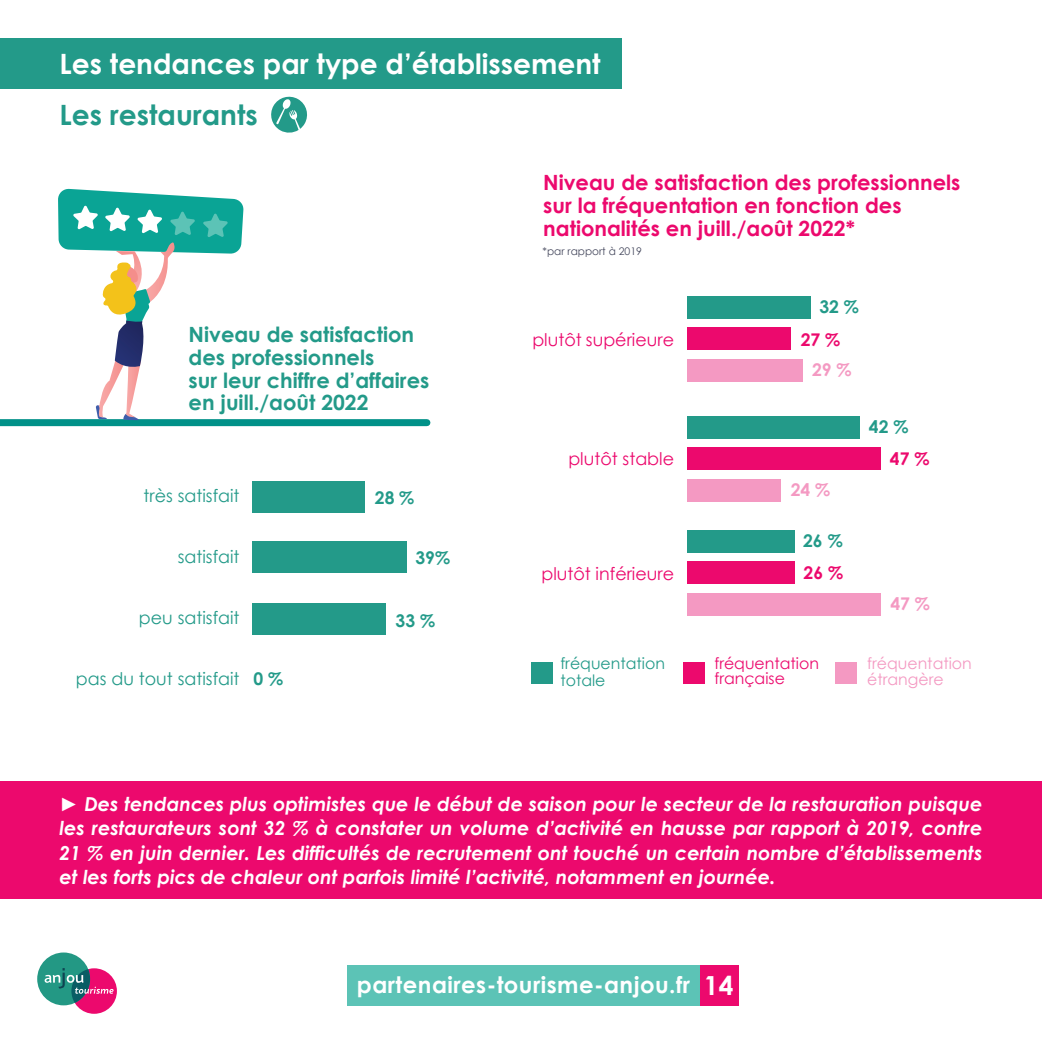
<style>
.page{position:relative;width:1042px;height:1042px;background:#fff}
.page>*{position:absolute;margin:0;border:0;box-sizing:border-box;transform-origin:0 0}
.t1{font:700 28px "Century Gothic";color:#fff}
.t2{font:700 28px "Century Gothic";color:#239a89}
.t3{font:700 22.75px "Century Gothic";letter-spacing:.02em;color:#fff}
.t4{font:700 21px/22.8px "Century Gothic";color:#ec096d}
.t5{font:700 21px "Century Gothic";color:#239a89}
.t6{font:italic 700 19.25px/24.5px "Century Gothic";color:#fff;text-align:justify}
.t7{font:17.5px "Century Gothic";color:#239a89}
.t8{font:17.5px "Century Gothic";color:#ec096d}
.t9{font:700 17.5px "Century Gothic";color:#239a89}
.t10{font:700 17.5px "Century Gothic";color:#f499c2}
.t11{font:700 17.5px "Century Gothic";color:#ec096d}
.t12{font:15.75px "Century Gothic";color:#ec096d}
.t13{font:15.75px "Century Gothic";color:#f499c2}
.t14{font:15.75px "Century Gothic";color:#239a89}
.t15{font:10.5px "Century Gothic";color:#45485d}
.s1{font-weight:400;font-style:normal}
.s2{font-size:26.25px}
</style>
<div class="page">
<div style="left:700px;top:965px;width:39px;height:41px;background:#ec096d"></div>
<div style="left:347px;top:965px;width:353px;height:41px;background:#5cc3b6"></div>
<div style="left:71px;top:968px;width:46px;height:46px;background:#ec096d;border-radius:50%"></div>
<div style="left:37px;top:952px;width:53px;height:53px;background:#239884;border-radius:50%"></div>
<svg style="left:45px;top:968px;width:69px;height:35px"></svg>
<svg style="left:271px;top:96px;width:36px;height:37px"></svg>
<div style="left:0;top:38px;width:621px;height:51px;background:#239a89"></div>
<div style="left:683px;top:662px;width:22px;height:22px;background:#ec096d"></div>
<div style="left:531px;top:662px;width:22px;height:22px;background:#239a89"></div>
<div style="left:835px;top:662px;width:22px;height:22px;background:#f499c2"></div>
<div style="left:687px;top:530px;width:107px;height:22px;background:#239a89"></div>
<div style="left:687px;top:416px;width:173px;height:23px;background:#239a89"></div>
<div style="left:687px;top:296px;width:123px;height:23px;background:#239a89"></div>
<div style="left:687px;top:561px;width:107px;height:23px;background:#ec096d"></div>
<div style="left:687px;top:447px;width:194px;height:23px;background:#ec096d"></div>
<div style="left:687px;top:328px;width:104px;height:22px;background:#ec096d"></div>
<div style="left:687px;top:593px;width:194px;height:22px;background:#f499c2"></div>
<div style="left:687px;top:479px;width:94px;height:22px;background:#f499c2"></div>
<div style="left:687px;top:359px;width:116px;height:23px;background:#f499c2"></div>
<div style="left:252px;top:481px;width:113px;height:31px;background:#239a89"></div>
<div style="left:252px;top:541px;width:155px;height:31px;background:#239a89"></div>
<div style="left:252px;top:604px;width:134px;height:31px;background:#239a89"></div>
<div style="left:0;top:781px;width:1042px;height:118px;background:#ec096d"></div>
<div style="left:0;top:419px;width:427px;height:7px;background:#009188"></div>
<svg style="left:58px;top:189px;width:186px;height:231px"></svg>
<p class="t1" style="left:60px;top:43px;width:542px">Les tendances par type d’établissement</p>
<p class="t2" style="left:60px;top:94px;width:200px">Les restaurants</p>
<p class="t5" style="left:189px;top:319px;width:227px">Niveau de satisfaction</p>
<p class="t5" style="left:189px;top:341px;width:187px">des professionnels</p>
<p class="t5" style="left:189px;top:364px;width:242px">sur leur chiffre d’affaires</p>
<p class="t5" style="left:189px;top:387px;width:181px">en juill./août 2022</p>
<p class="t7" style="left:143px;top:483px;width:98px">très satisfait</p>
<p class="t9" style="left:375px;top:484px;width:41px">28 %</p>
<p class="t7" style="left:178px;top:544px;width:63px">satisfait</p>
<p class="t9" style="left:415px;top:544px;width:36px">39%</p>
<p class="t7" style="left:139px;top:605px;width:102px">peu satisfait</p>
<p class="t9" style="left:396px;top:608px;width:41px">33 %</p>
<p class="t7" style="left:76px;top:666px;width:165px">pas du tout satisfait</p>
<p class="t9" style="left:253px;top:665px;width:31px">0 %</p>
<p class="t4" style="left:543px;top:170px;width:419px">Niveau de satisfaction des professionnels sur la fréquentation en fonction des nationalités en juill./août 2022*</p>
<p class="t15" style="left:543px;top:244px;width:101px">*par rapport à 2019</p>
<p class="t9" style="left:819px;top:293px;width:41px">32 %</p>
<p class="t8" style="left:532px;top:327px;width:143px">plutôt supérieure</p>
<p class="t11" style="left:801px;top:326px;width:41px">27 %</p>
<p class="t10" style="left:812px;top:356px;width:41px">29 %</p>
<p class="t9" style="left:869px;top:413px;width:41px">42 %</p>
<p class="t8" style="left:568px;top:447px;width:107px">plutôt stable</p>
<p class="t11" style="left:890px;top:445px;width:41px">47 %</p>
<p class="t10" style="left:791px;top:476px;width:41px">24 %</p>
<p class="t9" style="left:803px;top:527px;width:41px">26 %</p>
<p class="t8" style="left:541px;top:561px;width:134px">plutôt inférieure</p>
<p class="t11" style="left:803px;top:559px;width:41px">26 %</p>
<p class="t10" style="left:890px;top:590px;width:41px">47 %</p>
<p class="t14" style="left:560px;top:652px;width:106px">fréquentation</p>
<p class="t14" style="left:560px;top:669px;width:47px">totale</p>
<p class="t12" style="left:714px;top:652px;width:106px">fréquentation</p>
<p class="t12" style="left:714px;top:667px;width:72px">française</p>
<p class="t13" style="left:867px;top:652px;width:106px">fréquentation</p>
<p class="t13" style="left:867px;top:668px;width:78px">étrangère</p>
<p class="t6" style="left:60px;top:790px;width:924px"><span class="s1">►</span> Des tendances plus optimistes que le début de saison pour le secteur de la restauration puisque les restaurateurs sont 32 % à constater un volume d’activité en hausse par rapport à 2019, contre 21 % en juin dernier. Les difficultés de recrutement ont touché un certain nombre d’établissements et les forts pics de chaleur ont parfois limité l’activité, notamment en journée.</p>
<p class="t3" style="left:357px;top:967px;width:378px">partenaires-tourisme-anjou.fr <span class="s2">14</span></p>
</div>
